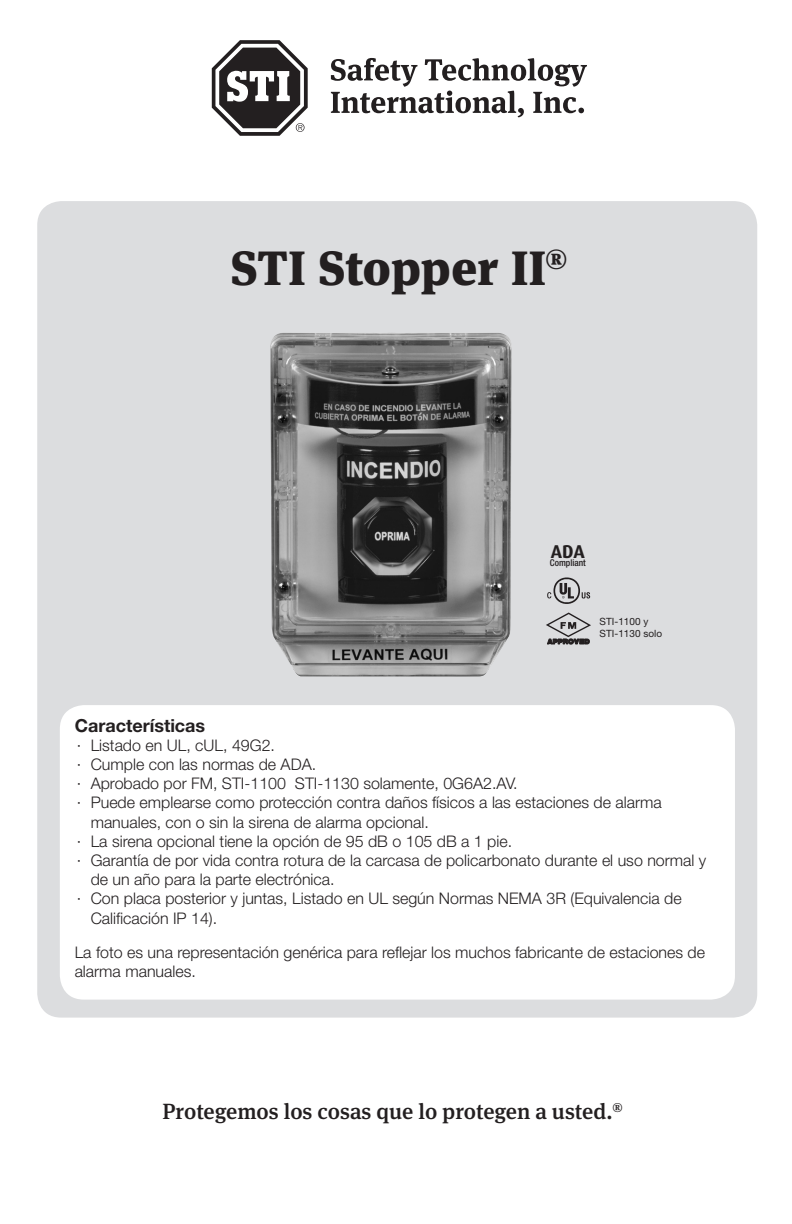
<style>
.page{position:relative;width:792px;height:1224px;background:#fff}
.page>*{position:absolute;margin:0;border:0;box-sizing:border-box;transform-origin:0 0}
.head_1{font:900 48px "Meta Serif Pro";letter-spacing:-.005em;color:#231f20}
.t1{font:500 22px "Meta Serif Pro";color:#231f20}
.t2{font:700 18.6px "Dax";color:#231f20}
.t3{font:700 18px "Helvetica Neue";color:#231f20}
.t4{font:300 16px/19.2px "Helvetica Neue";color:#231f20}
.HELVETICA{font:10px "Helvetica Neue";color:#231f20}
.t5{font:500 condensed 9.2px "Helvetica Neue";color:#231f20}
</style>
<div class="page">
<div style="left:37px;top:201px;width:720px;height:817px;background:#dcdddf;border-radius:24px"></div>
<img style="left:270px;top:333px;width:242px;height:344px">
<svg style="left:547px;top:577px;width:43px;height:27px"></svg>
<svg style="left:546px;top:613px;width:45px;height:31px"></svg>
<div style="left:60px;top:705px;width:675px;height:295px;background:#fff;border-radius:24px"></div>
<svg style="left:212px;top:40px;width:96px;height:96px"></svg>
<svg style="left:331px;top:58px;width:256px;height:59px"></svg>
<p class="head_1" style="left:231px;top:228px;width:338px">STI Stopper II<sup>®</sup></p>
<p class="t2" style="left:551px;top:541px;width:36px">ADA</p>
<p class="t5" style="left:550px;top:558px;width:37px">Compliant</p>
<p class="HELVETICA" style="left:600px;top:616px;width:50px">STI-1100 y</p>
<p class="HELVETICA" style="left:600px;top:628px;width:64px">STI-1130 solo</p>
<p class="t3" style="left:75px;top:714px;width:132px">Características</p>
<p class="t4" style="left:77px;top:735px;width:200px">· Listado en UL, cUL, 49G2.</p>
<p class="t4" style="left:77px;top:754px;width:241px">· Cumple con las normas de ADA.</p>
<p class="t4" style="left:77px;top:774px;width:442px">· Aprobado por FM, STI-1100 STI-1130 solamente, 0G6A2.AV.</p>
<p class="t4" style="left:91px;top:793px;width:573px;text-indent:-14px">· Puede emplearse como protección contra daños físicos a las estaciones de alarma manuales, con o sin la sirena de alarma opcional.</p>
<p class="t4" style="left:77px;top:831px;width:437px">· La sirena opcional tiene la opción de 95 dB o 105 dB a 1 pie.</p>
<p class="t4" style="left:91px;top:850px;width:617px;text-indent:-14px">· Garantía de por vida contra rotura de la carcasa de policarbonato durante el uso normal y de un año para la parte electrónica.</p>
<p class="t4" style="left:91px;top:889px;width:592px;text-indent:-14px">· Con placa posterior y juntas, Listado en UL según Normas NEMA 3R (Equivalencia de<br>Calificación IP 14).</p>
<p class="t4" style="left:75px;top:943px;width:632px">La foto es una representación genérica para reflejar los muchos fabricante de estaciones de alarma manuales.</p>
<p class="t1" style="left:162px;top:1095px;width:462px">Protegemos los cosas que lo protegen a usted.<sup>®</sup></p>
</div>
